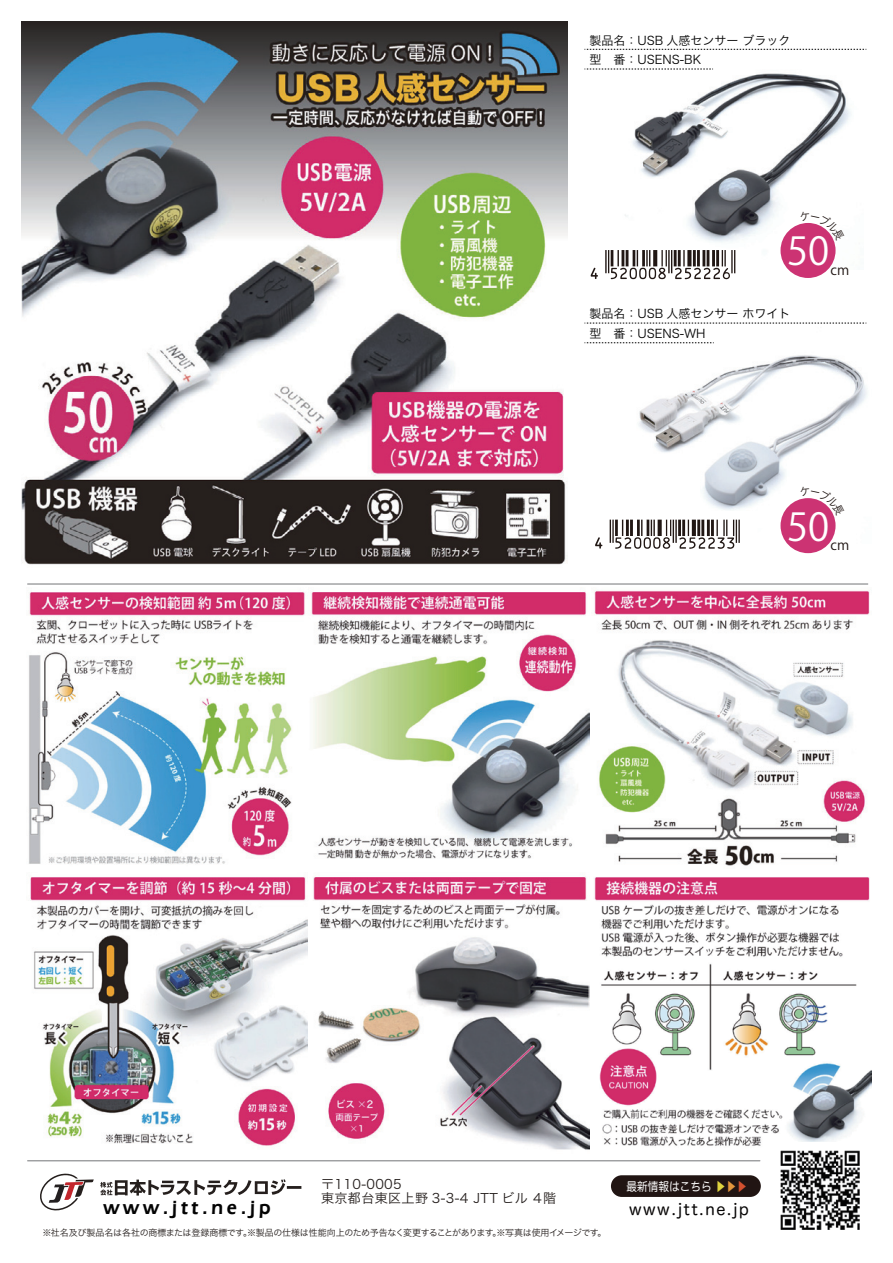
<style>
.page{position:relative;width:893px;height:1263px;background:#fff}
.page>*{position:absolute;margin:0;border:0;box-sizing:border-box;transform-origin:0 0}
.t1{font:58.5px "Bcode Jan 11";color:#211714}
.t2{font:38.25px "Koz Go Pro";color:#fff}
.t3{font:600 19.2px "Eras IT Cby BT";letter-spacing:.2em;color:#030303}
.t4{font:15.6px "Hira Maru Pro N W4";letter-spacing:.1em;color:#050303}
.t5{font:13.5px "Koz Go Pro";color:#211714}
.t6{font:13.05px/14.1px "Hira Kaku Pro W3";letter-spacing:.03em;color:#251f1d}
.t7{font:12px/19.5px "Hira Kaku Pro N W3";color:#030303}
.t8{font:12px "Hira Maru Pro N W4";color:#fff;scale:.89 1}
.t9{font:9px "Hira Kaku Pro W3";letter-spacing:-.03em;color:#251f1d}
.s1{color:#e0d53f}
.s2{color:#e4973d}
.s3{color:#d3512f}
</style>
<div class="page">
<img style="left:626px;top:322px;width:241px;height:222px">
<img style="left:617px;top:48px;width:246px;height:221px">
<svg style="left:100px;top:1179px;width:186px;height:16px"></svg>
<hr style="left:287px;top:1186px;width:14px;height:3px;background:#251f1d">
<svg style="left:40px;top:1173px;width:54px;height:38px"></svg>
<hr style="left:28px;top:584px;width:840px;height:1px;background:#737477">
<hr style="left:28px;top:1160px;width:732px;height:1px;background:#737477">
<svg style="left:584px;top:69px;width:129px;height:1px"></svg>
<svg style="left:584px;top:49px;width:283px;height:1px"></svg>
<svg style="left:584px;top:342px;width:130px;height:1px"></svg>
<svg style="left:584px;top:323px;width:283px;height:1px"></svg>
<img style="left:22px;top:22px;width:545px;height:543px">
<img style="left:29px;top:592px;width:276px;height:272px">
<img style="left:310px;top:591px;width:279px;height:268px">
<img style="left:594px;top:590px;width:276px;height:276px">
<img style="left:30px;top:877px;width:277px;height:269px">
<img style="left:313px;top:876px;width:276px;height:274px">
<img style="left:594px;top:877px;width:278px;height:269px">
<img style="left:773px;top:1143px;width:95px;height:87px">
<div style="left:611px;top:1175px;width:150px;height:22px;background:#211513;border-radius:11px"></div>
<div style="left:780px;top:223px;width:55px;height:55px;background:#cc3373;border-radius:50%"></div>
<div style="left:780px;top:498px;width:55px;height:55px;background:#cc3373;border-radius:50%"></div>
<svg style="left:800px;top:211px;width:45px;height:30px"></svg>
<svg style="left:800px;top:486px;width:45px;height:30px"></svg>
<h3 class="t7" style="left:590px;top:29px;width:202px">製品名：USB 人感センサー ブラック型　番：USENS-BK</h3>
<h1 class="t1" style="left:590px;top:226px;width:156px">$U8112KN9O999DM</h1>
<h2 class="t2" style="left:787px;top:227px;width:44px">50</h2>
<h3 class="t5" style="left:831px;top:261px;width:20px">cm</h3>
<h3 class="t7" style="left:590px;top:303px;width:202px">製品名：USB 人感センサー ホワイト型　番：USENS-WH</h3>
<h1 class="t1" style="left:595px;top:496px;width:156px">$U8112KN9O99EEM</h1>
<h2 class="t2" style="left:787px;top:502px;width:44px">50</h2>
<h3 class="t5" style="left:831px;top:536px;width:20px">cm</h3>
<h3 class="t3" style="left:103px;top:1195px;width:169px">www.jtt.ne.jp</h3>
<h3 class="t6" style="left:321px;top:1176px;width:236px">〒110-0005　<br>東京都台東区上野 3-3-4 JTT ビル 4階</h3>
<p class="t9" style="left:42px;top:1224px;width:566px">※社名及び製品名は各社の商標または登録商標です。※製品の仕様は性能向上のため予告なく変更することがあります。※写真は使用イメージです。</p>
<h3 class="t8" style="left:626px;top:1176px;width:137px">最新情報はこちら <span class="s1">▶</span><span class="s2">▶</span><span class="s3">▶</span></h3>
<h3 class="t4" style="left:629px;top:1195px;width:121px">www.jtt.ne.jp</h3>
</div>
